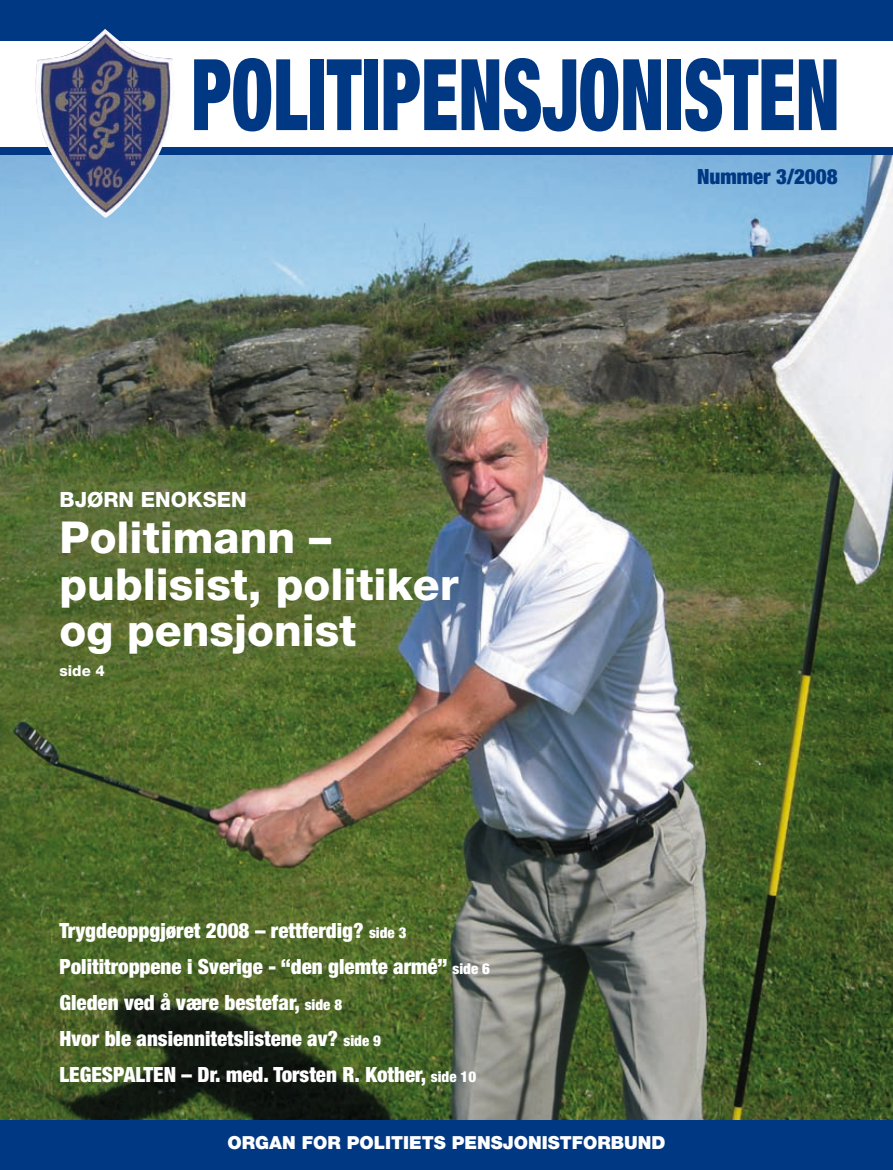
<style>
.page{position:relative;width:893px;height:1170px;background:#fff}
.page>*{position:absolute;margin:0;border:0;box-sizing:border-box;transform-origin:0 0}
.t1{font:900 condensed 99px "Helvetica Neue";color:#003883;scale:.75 1}
.t2{font:800 44.1px/46.5px "Helvetica Neue";color:#fff}
.t3{font:900 condensed 21px/35.8px "Helvetica Neue";color:#fff}
.t4{font:800 21px "Helvetica Neue";color:#fff}
.t5{font:900 condensed 21px "Helvetica Neue";color:#003883}
.t6{font:900 18px "Helvetica Neue";color:#fff}
.t7{font:800 15px "Helvetica Neue";color:#fff}
.s1{font-size:15px}
</style>
<div class="page">
<img style="left:0;top:154px;width:893px;height:966px">
<div style="left:0;top:0;width:893px;height:41px;background:#003883"></div>
<div style="left:0;top:1120px;width:893px;height:49px;background:#003883"></div>
<div style="left:0;top:147px;width:893px;height:7px;background:#003883"></div>
<img style="left:33px;top:29px;width:144px;height:189px">
<h1 class="t1" style="left:191px;top:34px;width:807px">POLITIPENSJONISTEN</h1>
<p class="t5" style="left:697px;top:163px;width:142px">Nummer 3/2008</p>
<p class="t4" style="left:60px;top:487px;width:189px">Bjørn Enoksen</p>
<h2 class="t2" style="left:60px;top:514px;width:400px">Politimann – publisist, politiker og pensjonist</h2>
<p class="t7" style="left:60px;top:662px;width:47px">side 4</p>
<p class="t3" style="left:60px;top:912px;width:432px">Trygdeoppgjøret 2008 – rettferdig? <span class="s1">side 3<br></span>Polititroppene i Sverige - “den glemte armé” <span class="s1">side 6<br></span>Gleden ved å være bestefar, <span class="s1">side 8<br></span>Hvor ble ansiennitetslistene av? <span class="s1">side 9<br></span>Legespalten – Dr. med. Torsten R. Kother, <span class="s1">side 10</span></p>
<p class="t6" style="left:227px;top:1131px;width:440px">ORGAN FOR POLITIETS PENSJONISTFORBUND</p>
</div>
